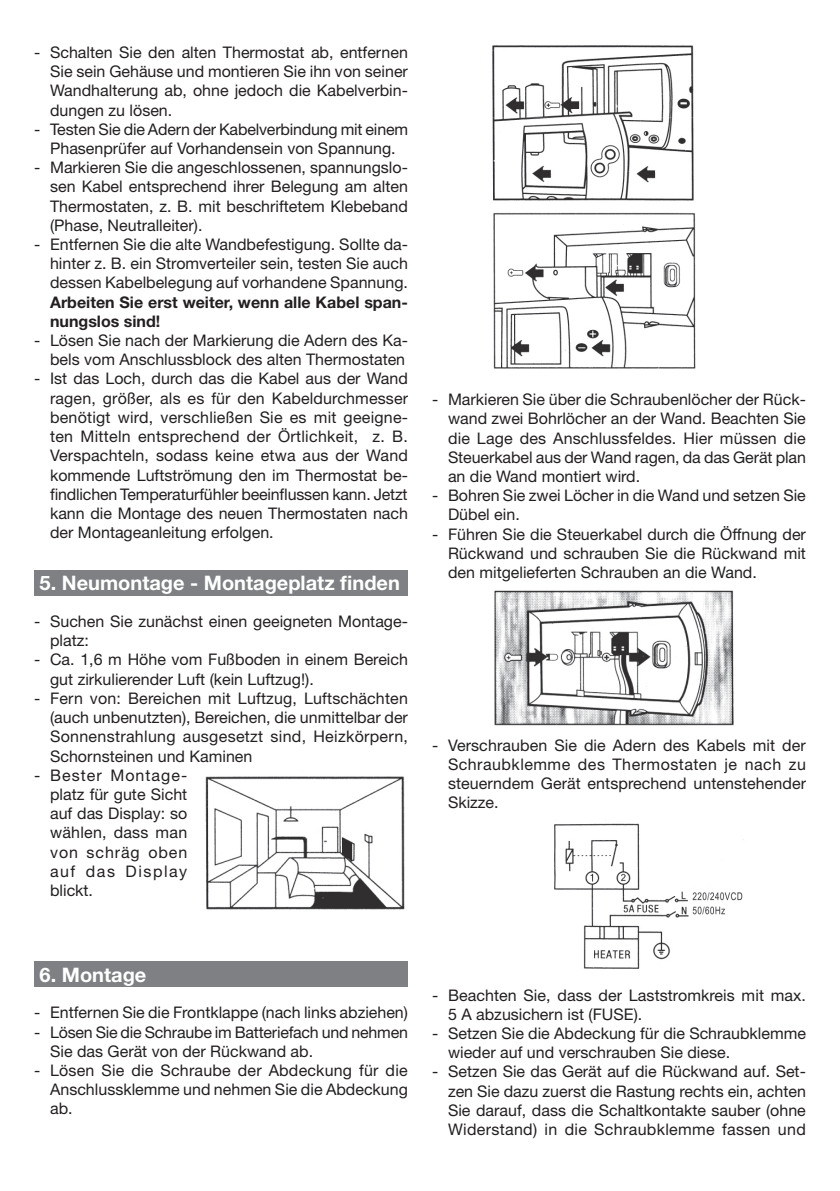
<style>
.page{position:relative;width:840px;height:1191px;background:#fff}
.page>*{position:absolute;margin:0;border:0;box-sizing:border-box;transform-origin:0 0}
.t1{font:700 20px "Helvetica Neue LT";color:#fff}
.t2{font:16px/19.2px "Helvetica Neue LT";color:#231f20;text-align:justify}
.t3{font:700 16px/19.2px "Helvetica Neue LT";color:#231f20}
</style>
<div class="page">
<div style="left:34px;top:570px;width:374px;height:25px;background:#7e8083"></div>
<img style="left:205px;top:776px;width:200px;height:134px">
<div style="left:34px;top:961px;width:374px;height:25px;background:#7e8083"></div>
<img style="left:554px;top:823px;width:190px;height:146px">
<img style="left:492px;top:45px;width:202px;height:156px">
<img style="left:493px;top:212px;width:203px;height:157px">
<img style="left:494px;top:590px;width:240px;height:136px">
<p class="t2" style="left:50px;top:42px;width:359px;text-indent:-16px">- Schalten Sie den alten Thermostat ab, entfernen Sie sein Gehäuse und montieren Sie ihn von seiner Wandhalterung ab, ohne jedoch die Kabelverbin&shy;dungen zu lösen.</p>
<p class="t2" style="left:34px;top:119px;width:375px;text-align:center">- Testen Sie die Adern der Kabelverbindung mit einem<br>Phasenprüfer auf Vorhandensein von Spannung.</p>
<p class="t2" style="left:50px;top:158px;width:359px;text-indent:-16px">- Markieren Sie die angeschlossenen, spannungslo&shy;sen Kabel entsprechend ihrer Belegung am alten Thermostaten, z. B. mit beschriftetem Klebeband (Phase, Neutralleiter).</p>
<p class="t2" style="left:50px;top:234px;width:359px;text-indent:-16px">- Entfernen Sie die alte Wandbefestigung. Sollte da&shy;hinter z. B. ein Stromverteiler sein, testen Sie auch dessen Kabelbelegung auf vorhandene Spannung.</p>
<p class="t3" style="left:50px;top:292px;width:359px">Arbeiten Sie erst weiter, wenn alle Kabel span&shy;nungslos sind!</p>
<p class="t2" style="left:34px;top:330px;width:375px;text-align:right">- Lösen Sie nach der Markierung die Adern des Ka&shy;bels vom Anschlussblock des alten Thermostaten</p>
<p class="t2" style="left:50px;top:369px;width:359px;text-indent:-16px">- Ist das Loch, durch das die Kabel aus der Wand ragen, größer, als es für den Kabeldurchmesser benötigt wird, verschließen Sie es mit geeigne&shy;ten Mitteln entsprechend der Örtlichkeit, z. B.<br>Verspachteln, sodass keine etwa aus der Wand kommende Luftströmung den im Thermostat be&shy;findlichen Temperaturfühler beeinflussen kann. Jetzt kann die Montage des neuen Thermostaten nach der Montageanleitung erfolgen.</p>
<p class="t1" style="left:40px;top:571px;width:362px">5. Neumontage - Montageplatz finden</p>
<p class="t2" style="left:50px;top:611px;width:359px;text-indent:-16px">- Suchen Sie zunächst einen geeigneten Montage&shy;platz:</p>
<p class="t2" style="left:50px;top:650px;width:359px;text-indent:-16px">- Ca. 1,6 m Höhe vom Fußboden in einem Bereich gut zirkulierender Luft (kein Luftzug!).</p>
<p class="t2" style="left:50px;top:688px;width:359px;text-indent:-16px">- Fern von: Bereichen mit Luftzug, Luftschächten (auch unbenutzten), Bereichen, die unmittelbar der Sonnenstrahlung ausgesetzt sind, Heizkörpern, Schornsteinen und Kaminen</p>
<p class="t2" style="left:50px;top:765px;width:139px;text-indent:-16px">- Bester Montage&shy;platz für gute Sicht auf das Display: so wählen, dass man von schräg oben auf das Display blickt.</p>
<p class="t2" style="left:448px;top:389px;width:359px;text-indent:-16px">- Markieren Sie über die Schraubenlöcher der Rück&shy;wand zwei Bohrlöcher an der Wand. Beachten Sie die Lage des Anschlussfeldes. Hier müssen die Steuerkabel aus der Wand ragen, da das Gerät plan an die Wand montiert wird.</p>
<p class="t2" style="left:448px;top:485px;width:359px;text-indent:-16px">- Bohren Sie zwei Löcher in die Wand und setzen Sie<br>Dübel ein.</p>
<p class="t2" style="left:448px;top:524px;width:359px;text-indent:-16px">- Führen Sie die Steuerkabel durch die Öffnung der Rückwand und schrauben Sie die Rückwand mit den mitgelieferten Schrauben an die Wand.</p>
<p class="t2" style="left:448px;top:735px;width:359px;text-indent:-16px">- Verschrauben Sie die Adern des Kabels mit der Schraubklemme des Thermostaten je nach zu steuerndem Gerät entsprechend untenstehender Skizze.</p>
<p class="t1" style="left:40px;top:962px;width:108px">6. Montage</p>
<p class="t2" style="left:34px;top:1002px;width:375px">- Entfernen Sie die Frontklappe (nach links abziehen)</p>
<p class="t2" style="left:50px;top:1022px;width:359px;text-indent:-16px">- Lösen Sie die Schraube im Batteriefach und nehmen<br>Sie das Gerät von der Rückwand ab.</p>
<p class="t2" style="left:50px;top:1060px;width:359px;text-indent:-16px">- Lösen Sie die Schraube der Abdeckung für die Anschlussklemme und nehmen Sie die Abdeckung ab.</p>
<p class="t2" style="left:448px;top:985px;width:359px;text-indent:-16px">- Beachten Sie, dass der Laststromkreis mit max.<br>5 A abzusichern ist (FUSE).</p>
<p class="t2" style="left:448px;top:1023px;width:359px;text-indent:-16px">- Setzen Sie die Abdeckung für die Schraubklemme wieder auf und verschrauben Sie diese.</p>
<p class="t2" style="left:448px;top:1061px;width:359px;text-indent:-16px">- Setzen Sie das Gerät auf die Rückwand auf. Set&shy;zen Sie dazu zuerst die Rastung rechts ein, achten Sie darauf, dass die Schaltkontakte sauber (ohne Widerstand) in die Schraubklemme fassen und</p>
</div>
